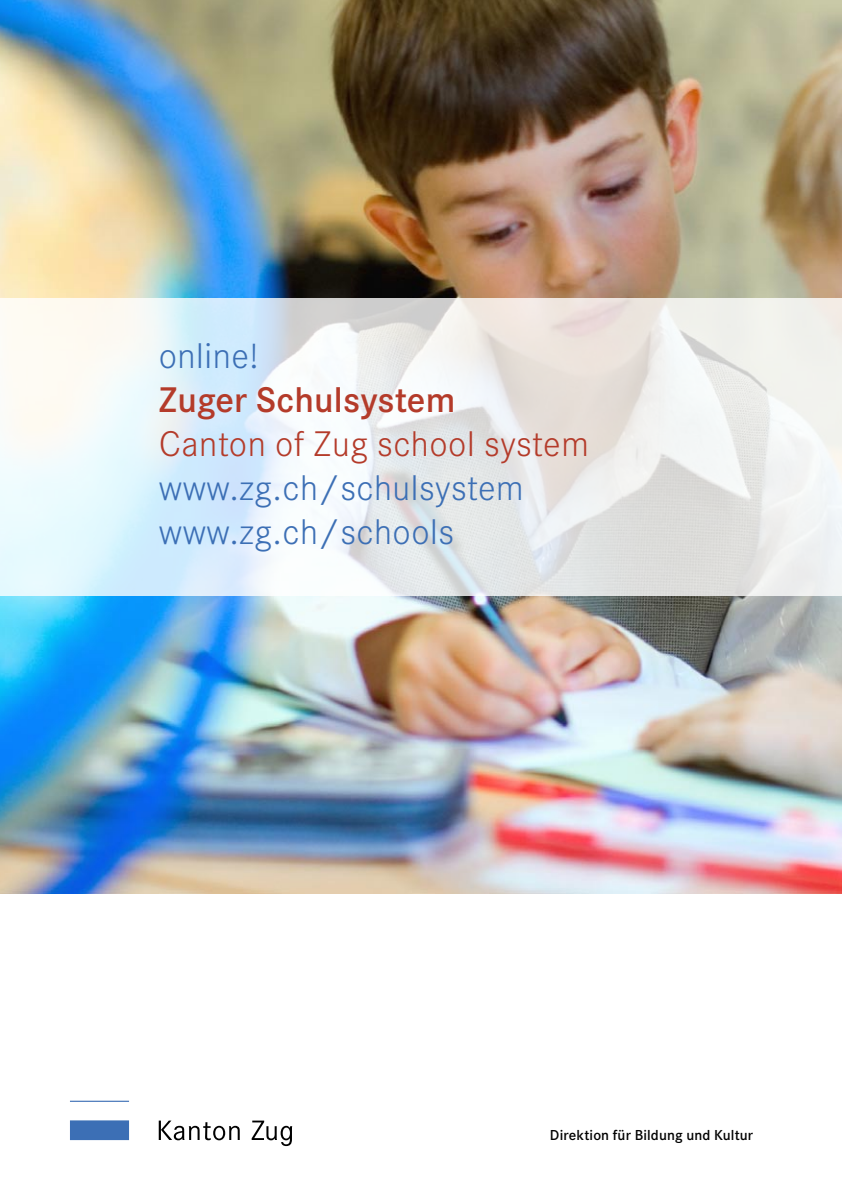
<style>
.page{position:relative;width:842px;height:1191px;background:#fff}
.page>*{position:absolute;margin:0;border:0;box-sizing:border-box;transform-origin:0 0}
.A_Titel_1_Demi{font:300 37px "Corporate S";letter-spacing:.015em;color:#3c6fb5}
.B_Lauftext_Light{font:300 37px "Corporate S";letter-spacing:.015em;color:#b43b2a}
.A_Titel_3_Demi{font:600 37px "Corporate S";letter-spacing:.005em;color:#b43b2a}
.B_Lauftext_Demi{font:600 15px "Corporate S";letter-spacing:.01em;color:#000}
</style>
<div class="page">
<svg style="left:159px;top:1120px;width:133px;height:26px"></svg>
<svg style="left:70px;top:1100px;width:59px;height:40px"></svg>
<img style="left:0;top:0;width:842px;height:893px">
<svg style="left:0;top:298px;width:842px;height:297px"></svg>
<p class="A_Titel_1_Demi" style="left:159px;top:335px;width:102px">online!</p>
<p class="A_Titel_3_Demi" style="left:159px;top:378px;width:298px">Zuger Schulsystem</p>
<p class="B_Lauftext_Light" style="left:159px;top:423px;width:431px">Canton of Zug school system</p>
<p class="A_Titel_1_Demi" style="left:159px;top:467px;width:366px">www.zg.ch/schulsystem</p>
<p class="A_Titel_1_Demi" style="left:159px;top:511px;width:297px">www.zg.ch/schools</p>
<p class="B_Lauftext_Demi" style="left:550px;top:1126px;width:205px">Direktion für Bildung und Kultur</p>
</div>
